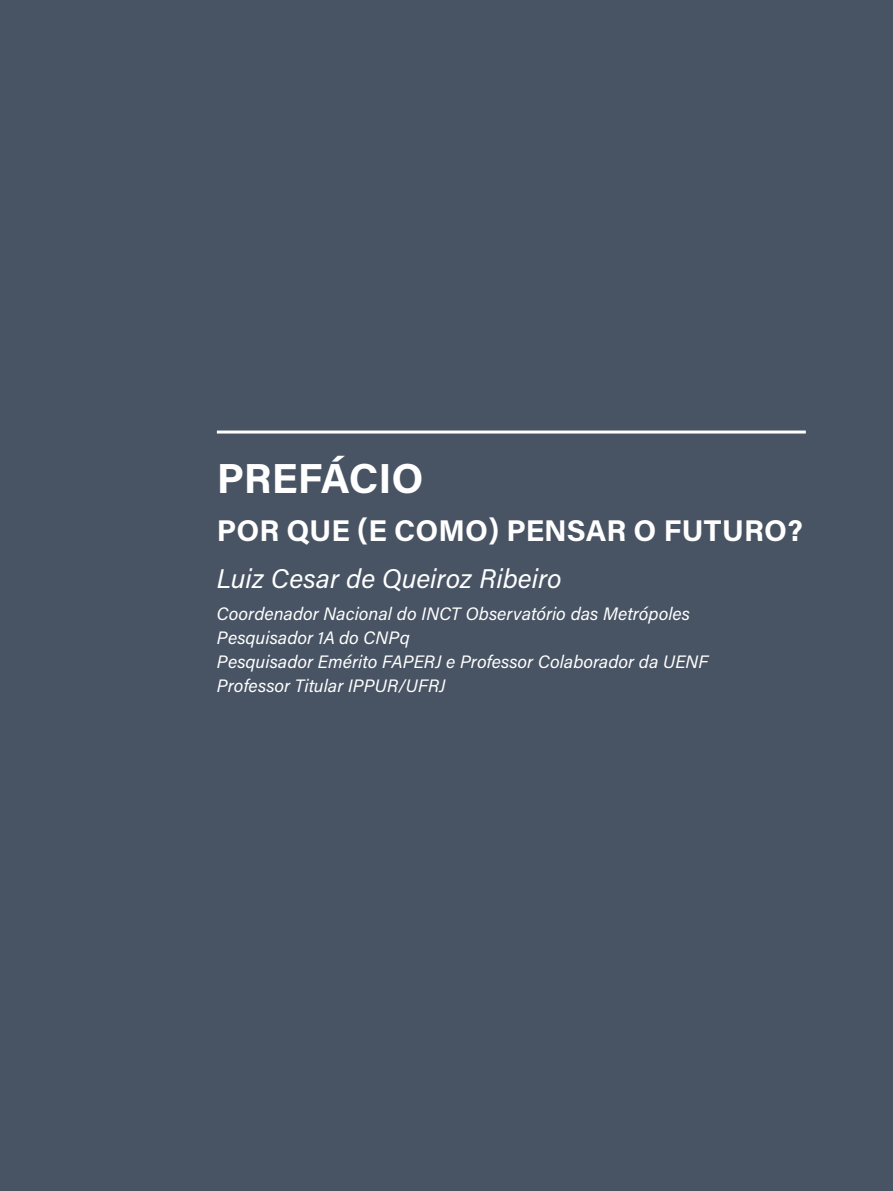
<style>
.page{position:relative;width:893px;height:1191px;background:#485363}
.page>*{position:absolute;margin:0;border:0;box-sizing:border-box;transform-origin:0 0}
.t1{font:42px "Acumin Variable Concept";letter-spacing:.03em;color:#fff}
.t2{font:30px "Acumin Variable Concept";letter-spacing:.03em;color:#fff}
.t3{font:27px "Acumin Variable Concept";letter-spacing:.015em;color:#fff}
.t4{font:18px/24px "Acumin Variable Concept";letter-spacing:.01em;color:#fff}
</style>
<div class="page">
<hr style="left:217px;top:430px;width:589px;height:3px;background:#fff">
<h1 class="t1" style="left:217px;top:449px;width:207px">PREFÁCIO</h1>
<h2 class="t2" style="left:217px;top:509px;width:586px">POR QUE (E COMO) PENSAR O FUTURO?</h2>
<h3 class="t3" style="left:217px;top:560px;width:346px">Luiz Cesar de Queiroz Ribeiro</h3>
<p class="t4" style="left:217px;top:601px;width:493px">Coordenador Nacional do INCT Observatório das Metrópoles Pesquisador 1A do CNPq<br>Pesquisador Emérito FAPERJ e Professor Colaborador da UENF Professor Titular IPPUR/UFRJ</p>
</div>
